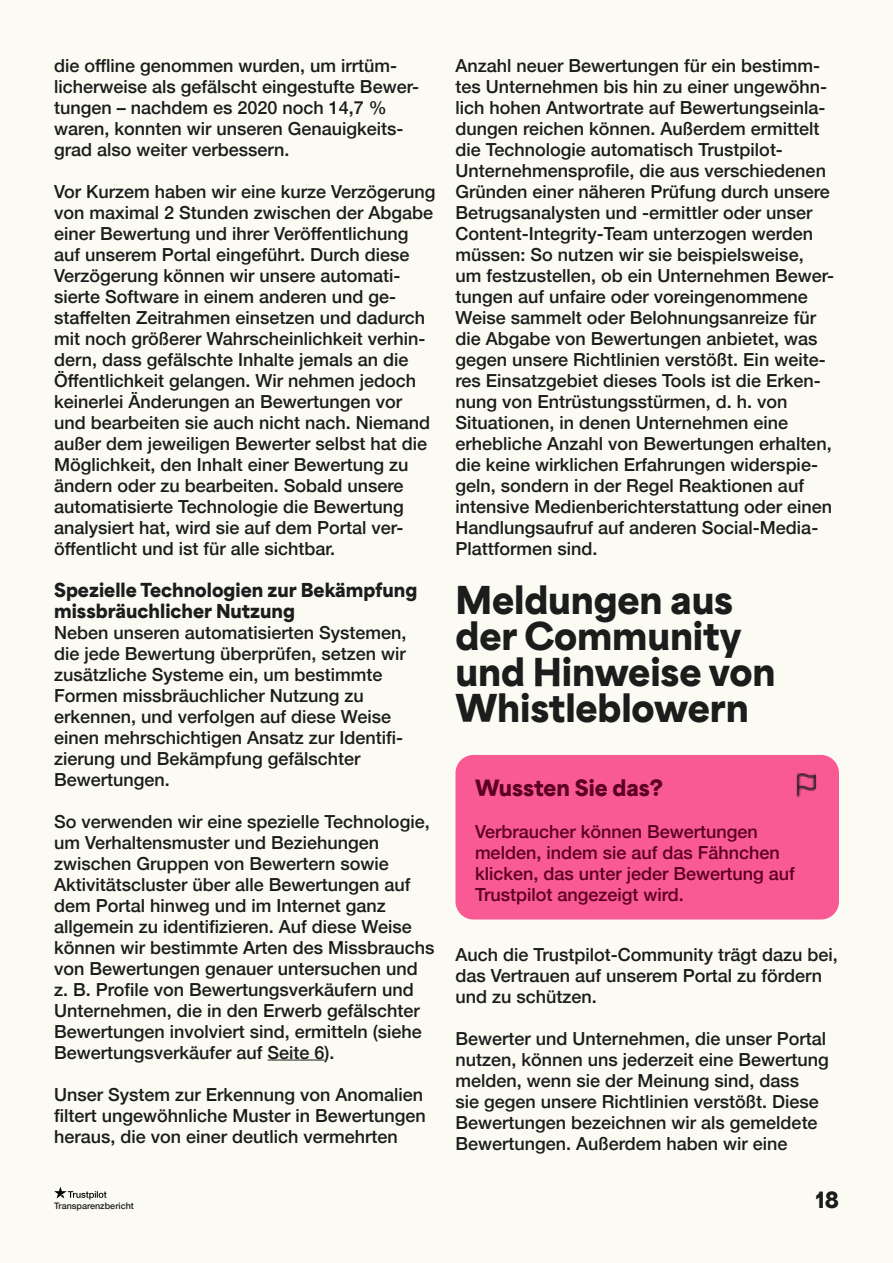
<style>
.page{position:relative;width:893px;height:1263px;background:#fcfbf3}
.page>*{position:absolute;margin:0;border:0;box-sizing:border-box;transform-origin:0 0}
.t1{font:900 36px/36px "Trustpilot Display";letter-spacing:-.005em;color:#1c1c1c}
.t2{font:900 21px "Trustpilot Display";color:#5c0021}
.t3{font:900 21px "Trustpilot Display";color:#1c1c1c}
.t4{font:500 18px/21px "Helvetica Neue";color:#1c1c1c}
.t5{font:500 18px/21px "Helvetica Neue";color:#5c0021}
.t6{font:900 18px/21px "Trustpilot Display";color:#1c1c1c}
.t7{font:500 9px "Helvetica Neue";color:#1c1c1c}
</style>
<div class="page">
<div style="left:455px;top:755px;width:384px;height:164px;background:#f95a93;border-radius:18px"></div>
<img style="left:796px;top:773px;width:21px;height:24px">
<hr style="left:268px;top:1059px;width:57px;height:1px;background:#1c1c1c">
<svg style="left:54px;top:1186px;width:53px;height:13px"></svg>
<p class="t4" style="left:54px;top:53px;width:366px">die offline genommen wurden, um irrtüm&shy;licherweise als gefälscht eingestufte Bewer&shy;tungen – nachdem es 2020 noch 14,7 % waren, konnten wir unseren Genauigkeits&shy;grad also weiter verbessern.</p>
<p class="t4" style="left:54px;top:179px;width:383px">Vor Kurzem haben wir eine kurze Verzögerung von maximal 2 Stunden zwischen der Abgabe einer Bewertung und ihrer Veröffentlichung auf unserem Portal eingeführt. Durch diese Verzögerung können wir unsere automati&shy;sierte Software in einem anderen und ge&shy;staffelten Zeitrahmen einsetzen und dadurch mit noch größerer Wahrscheinlichkeit verhin&shy;dern, dass gefälschte Inhalte jemals an die Öffentlichkeit gelangen. Wir nehmen jedoch keinerlei Änderungen an Bewertungen vor und bearbeiten sie auch nicht nach. Niemand außer dem jeweiligen Bewerter selbst hat die Möglichkeit, den Inhalt einer Bewertung zu ändern oder zu bearbeiten. Sobald unsere automatisierte Technologie die Bewertung analysiert hat, wird sie auf dem Portal ver&shy;öffentlicht und ist für alle sichtbar.</p>
<p class="t6" style="left:54px;top:579px;width:365px">Spezielle Technologien zur Bekämpfung missbräuchlicher Nutzung</p>
<p class="t4" style="left:54px;top:620px;width:354px">Neben unseren automatisierten Systemen, die jede Bewertung überprüfen, setzen wir zusätzliche Systeme ein, um bestimmte Formen missbräuchlicher Nutzung zu erkennen, und verfolgen auf diese Weise einen mehrschichtigen Ansatz zur Identifi&shy;zierung und Bekämpfung gefälschter Bewertungen.</p>
<p class="t4" style="left:54px;top:809px;width:382px">So verwenden wir eine spezielle Technologie, um Verhaltensmuster und Beziehungen zwischen Gruppen von Bewertern sowie Aktivitätscluster über alle Bewertungen auf dem Portal hinweg und im Internet ganz allgemein zu identifizieren. Auf diese Weise können wir bestimmte Arten des Missbrauchs von Bewertungen genauer untersuchen und z. B. Profile von Bewertungsverkäufern und Unternehmen, die in den Erwerb gefälschter Bewertungen involviert sind, ermitteln (siehe Bewertungsverkäufer auf Seite 6).</p>
<p class="t4" style="left:54px;top:1082px;width:373px">Unser System zur Erkennung von Anomalien filtert ungewöhnliche Muster in Bewertungen heraus, die von einer deutlich vermehrten</p>
<p class="t7" style="left:54px;top:1198px;width:81px">Transparenzbericht</p>
<p class="t4" style="left:455px;top:53px;width:380px">Anzahl neuer Bewertungen für ein bestimm&shy;tes Unternehmen bis hin zu einer ungewöhn&shy;lich hohen Antwortrate auf Bewertungseinla&shy;dungen reichen können. Außerdem ermittelt die Technologie automatisch Trustpilot-Unternehmensprofile, die aus verschiedenen Gründen einer näheren Prüfung durch unsere Betrugsanalysten und -ermittler oder unser Content-Integrity-Team unterzogen werden müssen: So nutzen wir sie beispielsweise,<br>um festzustellen, ob ein Unternehmen Bewer&shy;tungen auf unfaire oder voreingenommene Weise sammelt oder Belohnungsanreize für die Abgabe von Bewertungen anbietet, was gegen unsere Richtlinien verstößt. Ein weite&shy;res Einsatzgebiet dieses Tools ist die Erken&shy;nung von Entrüstungsstürmen, d. h. von Situationen, in denen Unternehmen eine erhebliche Anzahl von Bewertungen erhalten, die keine wirklichen Erfahrungen widerspie&shy;geln, sondern in der Regel Reaktionen auf intensive Medienberichterstattung oder einen Handlungsaufruf auf anderen Social-Media-Plattformen sind.</p>
<h1 class="t1" style="left:455px;top:582px;width:321px">Meldungen aus der Community und Hinweise von<br>Whistleblowern</h1>
<p class="t2" style="left:475px;top:773px;width:189px">Wussten Sie das?</p>
<p class="t5" style="left:475px;top:819px;width:321px">Verbraucher können Bewertungen melden, indem sie auf das Fähnchen klicken, das unter jeder Bewertung auf Trustpilot angezeigt wird.</p>
<p class="t4" style="left:455px;top:943px;width:384px">Auch die Trustpilot-Community trägt dazu bei, das Vertrauen auf unserem Portal zu fördern und zu schützen.</p>
<p class="t4" style="left:455px;top:1027px;width:375px">Bewerter und Unternehmen, die unser Portal nutzen, können uns jederzeit eine Bewertung melden, wenn sie der Meinung sind, dass<br>sie gegen unsere Richtlinien verstößt. Diese Bewertungen bezeichnen wir als gemeldete Bewertungen. Außerdem haben wir eine</p>
<p class="t3" style="left:816px;top:1185px;width:25px">18</p>
</div>
